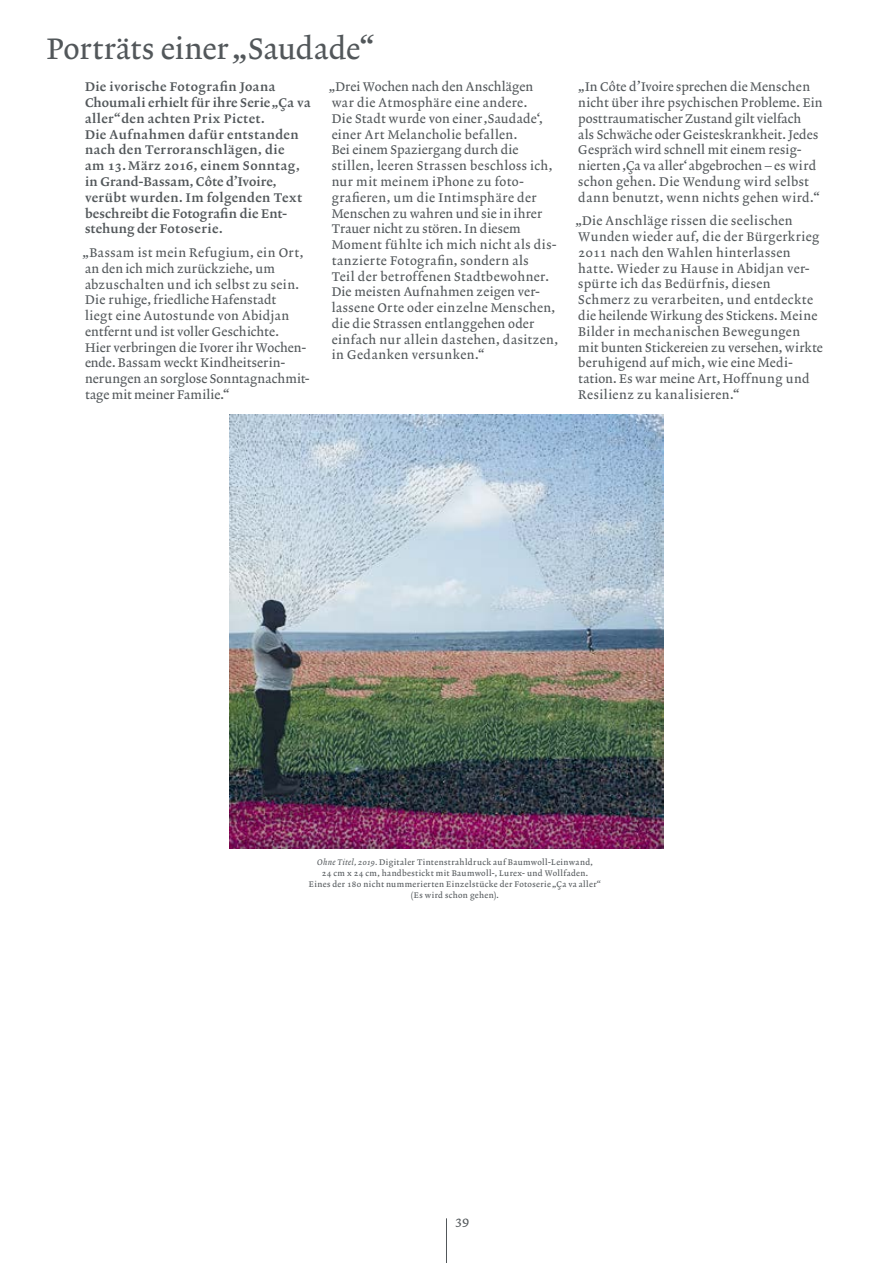
<style>
.page{position:relative;width:893px;height:1263px;background:#fff}
.page>*{position:absolute;margin:0;border:0;box-sizing:border-box;transform-origin:0 0}
.t1{font:30px "Lexicon No 2 A Roman Osf";color:#52575a}
.t2{font:12.75px/15.8px "Lexicon No 2 A Roman Osf";letter-spacing:.02em;color:#52575a}
.t3{font:12.75px/15.8px "Lexicon No 2 C Roman Osf";letter-spacing:.025em;color:#52575a}
.t4{font:8.25px/10.9px "Lexicon No 2 A Roman Osf";letter-spacing:.045em;color:#52575a;text-align:center}
.s1{font-family:"Lexicon No 2 A Italic Osf"}
</style>
<div class="page">
<hr style="left:446px;top:1218px;width:1px;height:45px;background:#52575a">
<img style="left:230px;top:415px;width:433px;height:433px">
<h1 class="t1" style="left:47px;top:31px;width:329px">Porträts einer „Saudade“</h1>
<p class="t3" style="left:85px;top:80px;width:227px">Die ivorische Fotografin Joana<br>Choumali erhielt für ihre Serie „Ça va aller“den achten Prix Pictet.<br>Die Aufnahmen dafür entstanden nach den Terroranschlägen, die<br>am 13.März 2016, einem Sonntag, in Grand-Bassam, Côte d’Ivoire, verübt wurden. Im folgenden Text beschreibt die Fotografin die Ent&shy;stehung der Fotoserie.</p>
<p class="t2" style="left:82px;top:245px;width:228px">„Bassam ist mein Refugium, ein Ort, an den ich mich zurückziehe, um abzuschalten und ich selbst zu sein.<br>Die ruhige, friedliche Hafenstadt<br>liegt eine Autostunde von Abidjan entfernt und ist voller Geschichte.<br>Hier verbringen die Ivorer ihr Wochen&shy;ende. Bassam weckt Kindheitserin&shy;nerungen an sorglose Sonntagnachmit&shy;tage mit meiner Familie.“</p>
<p class="t2" style="left:329px;top:80px;width:231px">„Drei Wochen nach den Anschlägen war die Atmosphäre eine andere.<br>Die Stadt wurde von einer ‚Saudade‘, einer Art Melancholie befallen.<br>Bei einem Spaziergang durch die stillen, leeren Strassen beschloss ich, nur mit meinem iPhone zu foto&shy;grafieren, um die Intimsphäre der Menschen zu wahren und sie in ihrer Trauer nicht zu stören. In diesem Moment fühlte ich mich nicht als dis&shy;tanzierte Fotografin, sondern als<br>Teil der betroffenen Stadtbewohner.<br>Die meisten Aufnahmen zeigen ver&shy;lassene Orte oder einzelne Menschen, die die Strassen entlanggehen oder einfach nur allein dastehen, dasitzen, in Gedanken versunken.“</p>
<p class="t2" style="left:578px;top:80px;width:246px">„In Côte d’Ivoire sprechen die Menschen nicht über ihre psychischen Probleme. Ein posttraumatischer Zustand gilt vielfach<br>als Schwäche oder Geisteskrankheit. Jedes Gespräch wird schnell mit einem resig&shy;nierten ‚Ça va aller‘ abgebrochen – es wird schon gehen. Die Wendung wird selbst dann benutzt, wenn nichts gehen wird.“</p>
<p class="t2" style="left:575px;top:214px;width:249px">„Die Anschläge rissen die seelischen Wunden wieder auf, die der Bürgerkrieg 2011 nach den Wahlen hinterlassen hatte. Wieder zu Hause in Abidjan ver&shy;spürte ich das Bedürfnis, diesen Schmerz zu verarbeiten, und entdeckte die heilende Wirkung des Stickens. Meine Bilder in mechanischen Bewegungen<br>mit bunten Stickereien zu versehen, wirkte beruhigend auf mich, wie eine Medi&shy;tation. Es war meine Art, Hoffnung und Resilienz zu kanalisieren.“</p>
<p class="t4" style="left:309px;top:857px;width:294px"><span class="s1">Ohne Titel, 2019.</span> Digitaler Tintenstrahldruck auf Baumwoll-Leinwand,<br>24 cm x 24 cm, handbestickt mit Baumwoll-, Lurex- und Wollfaden.<br>Eines der 180 nicht nummerierten Einzelstücke der Fotoserie „Ça va aller“ (Es wird schon gehen).</p>
<p class="t2" style="left:455px;top:1213px;width:16px">39</p>
</div>
